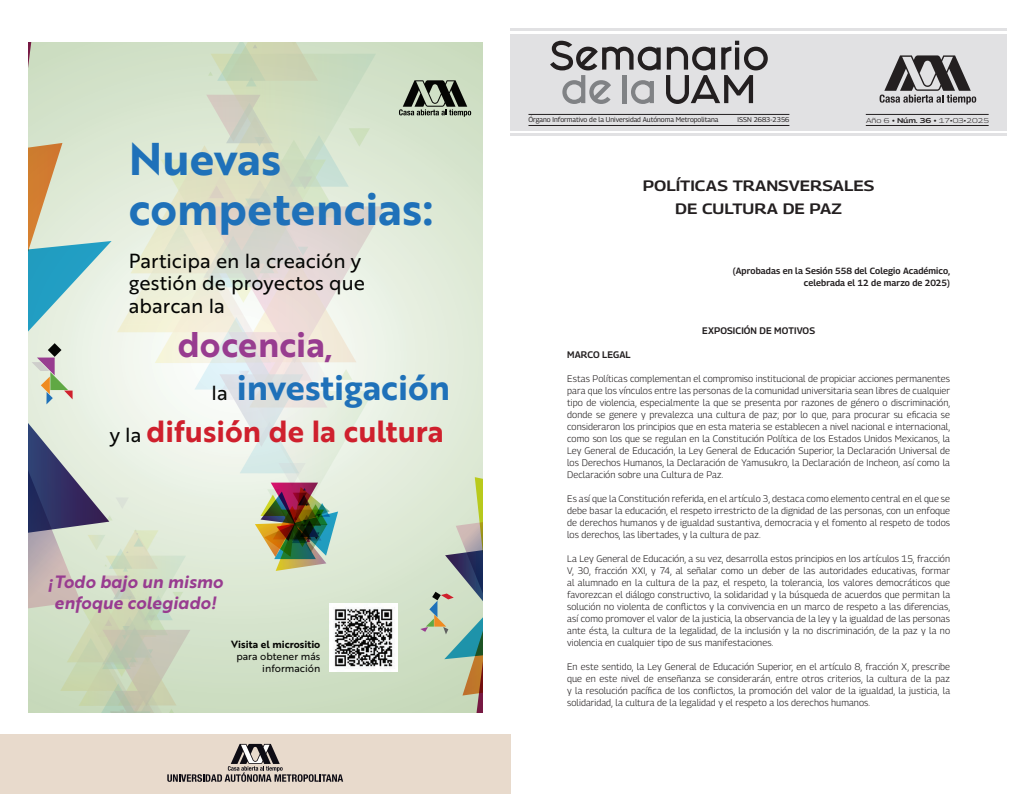
<style>
.page{position:relative;width:1021px;height:794px;background:#fff}
.page>*{position:absolute;margin:0;border:0;box-sizing:border-box;transform-origin:0 0}
.t1{font:44.6px/49.6px "Brother 1816 Bold";color:#1f71b9}
.t2{font:34.7px/42.5px "Brother 1816 Bold";color:#1f71b9}
.t3{font:29.8px "Brother 1816 Bold";color:#cf202d}
.t4{font:19.8px/22.3px "Brother 1816 Regular";color:#040503}
.t5{font:17.4px/20.8px "Brother 1816 Bold Italic";color:#983c90;text-align:center}
.t6{font:600 15px/23px "Georama";color:#231f20;text-align:center;scale:1.17 1}
.t7{font:10.2px/11.8px "Brother 1816 Regular";color:#050503;text-align:right}
.t8{font:10.2px "Brother 1816 Bold";color:#050503}
.t9{font:300 9.5px/12px "Georama";letter-spacing:.005em;color:#231f20;text-align:justify}
.t10{font:600 9.5px "Georama";letter-spacing:.01em;color:#231f20}
.t11{font:600 9px/12px "Georama";letter-spacing:.01em;color:#231f20;text-align:right}
.t12{font:7px "Georama";color:#231f20}
.t13{font:300 7px "Georama Expanded";letter-spacing:-.01em;color:#231f20}
.s1{color:#983c90}
.s2{font-family:"Brother 1816 Regular";font-size:19.8px;color:#040503}
.s3{font-weight:600}
</style>
<div class="page">
<div style="left:0;top:734px;width:510px;height:60px;background:#e8dacc"></div>
<svg style="left:167px;top:744px;width:176px;height:38px"></svg>
<svg style="left:385px;top:43px;width:97px;height:669px;background:#dce8d4"></svg>
<svg style="left:399px;top:80px;width:72px;height:37px;background:#7d8777"></svg>
<svg style="left:28px;top:43px;width:357px;height:670px;background:#d4dccc"></svg>
<svg style="left:420px;top:477px;width:62px;height:235px;background:#bac8b3"></svg>
<img style="left:330px;top:603px;width:68px;height:68px">
<div style="left:510px;top:34px;width:496px;height:97px;background:#e1e1e3"></div>
<hr style="left:510px;top:133px;width:496px;height:3px;background:#d1d2d4">
<hr style="left:510px;top:28px;width:496px;height:3px;background:#d1d2d4">
<svg style="left:550px;top:41px;width:110px;height:63px"></svg>
<svg style="left:666px;top:41px;width:101px;height:63px"></svg>
<hr style="left:528px;top:114px;width:261px;height:1px;background:#231f20">
<hr style="left:528px;top:125px;width:261px;height:1px;background:#231f20">
<hr style="left:865px;top:114px;width:123px;height:1px;background:#231f20">
<hr style="left:865px;top:125px;width:123px;height:1px;background:#231f20">
<svg style="left:879px;top:55px;width:97px;height:49px"></svg>
<h1 class="t1" style="left:129px;top:132px;width:306px">Nuevas competencias:</h1>
<h3 class="t4" style="left:129px;top:249px;width:238px">Participa en la creación y gestión de proyectos que abarcan la</h3>
<h2 class="t2" style="left:211px;top:322px;width:240px;text-indent:-34px"><span class="s1">docencia,<br></span><span class="s2">la</span> investigación</h2>
<h3 class="t3" style="left:110px;top:409px;width:336px"><span class="s2">y la</span> difusión de la cultura</h3>
<h3 class="t5" style="left:48px;top:570px;width:177px">¡Todo bajo un mismo enfoque colegiado!</h3>
<p class="t8" style="left:231px;top:637px;width:91px">Visita el micrositio</p>
<p class="t7" style="left:236px;top:650px;width:85px">para obtener más información</p>
<p class="t12" style="left:528px;top:115px;width:191px">Órgano Informativo de la Universidad Autónoma Metropolitana</p>
<p class="t12" style="left:737px;top:115px;width:53px">ISSN 2683-2356</p>
<p class="t13" style="left:866px;top:116px;width:124px">Año 6 <span class="s3">• Núm. 36 •</span> 17•03•2025</p>
<h3 class="t6" style="left:642px;top:174px;width:199px">POLÍTICAS TRANSVERSALES<br>DE CULTURA DE PAZ</h3>
<p class="t11" style="left:733px;top:265px;width:219px">(Aprobadas en la Sesión 558 del Colegio Académico, celebrada el 12 de marzo de 2025)</p>
<p class="t10" style="left:702px;top:324px;width:114px">EXPOSICIÓN DE MOTIVOS</p>
<p class="t10" style="left:567px;top:348px;width:65px">MARCO LEGAL</p>
<p class="t9" style="left:567px;top:372px;width:384px">Estas Políticas complementan el compromiso institucional de propiciar acciones permanentes para que los vínculos entre las personas de la comunidad universitaria sean libres de cualquier tipo de violencia, especialmente la que se presenta por razones de género o discriminación, donde se genere y prevalezca una cultura de paz; por lo que, para procurar su eficacia se consideraron los principios que en esta materia se establecen a nivel nacional e internacional, como son los que se regulan en la Constitución Política de los Estados Unidos Mexicanos, la Ley General de Educación, la Ley General de Educación Superior, la Declaración Universal de los Derechos Humanos, la Declaración de Yamusukro, la Declaración de Incheon, así como la Declaración sobre una Cultura de Paz.</p>
<p class="t9" style="left:567px;top:492px;width:384px">Es así que la Constitución referida, en el artículo 3, destaca como elemento central en el que se debe basar la educación, el respeto irrestricto de la dignidad de las personas, con un enfoque de derechos humanos y de igualdad sustantiva, democracia y el fomento al respeto de todos los derechos, las libertades, y la cultura de paz.</p>
<p class="t9" style="left:567px;top:552px;width:384px">La Ley General de Educación, a su vez, desarrolla estos principios en los artículos 15, fracción V, 30, fracción XXI, y 74, al señalar como un deber de las autoridades educativas, formar al alumnado en la cultura de la paz, el respeto, la tolerancia, los valores democráticos que favorezcan el diálogo constructivo, la solidaridad y la búsqueda de acuerdos que permitan la solución no violenta de conflictos y la convivencia en un marco de respeto a las diferencias, así como promover el valor de la justicia, la observancia de la ley y la igualdad de las personas ante ésta, la cultura de la legalidad, de la inclusión y la no discriminación, de la paz y la no violencia en cualquier tipo de sus manifestaciones.</p>
<p class="t9" style="left:567px;top:660px;width:384px">En este sentido, la Ley General de Educación Superior, en el artículo 8, fracción X, prescribe que en este nivel de enseñanza se considerarán, entre otros criterios, la cultura de la paz y la resolución pacífica de los conflictos, la promoción del valor de la igualdad, la justicia, la solidaridad, la cultura de la legalidad y el respeto a los derechos humanos.</p>
</div>
